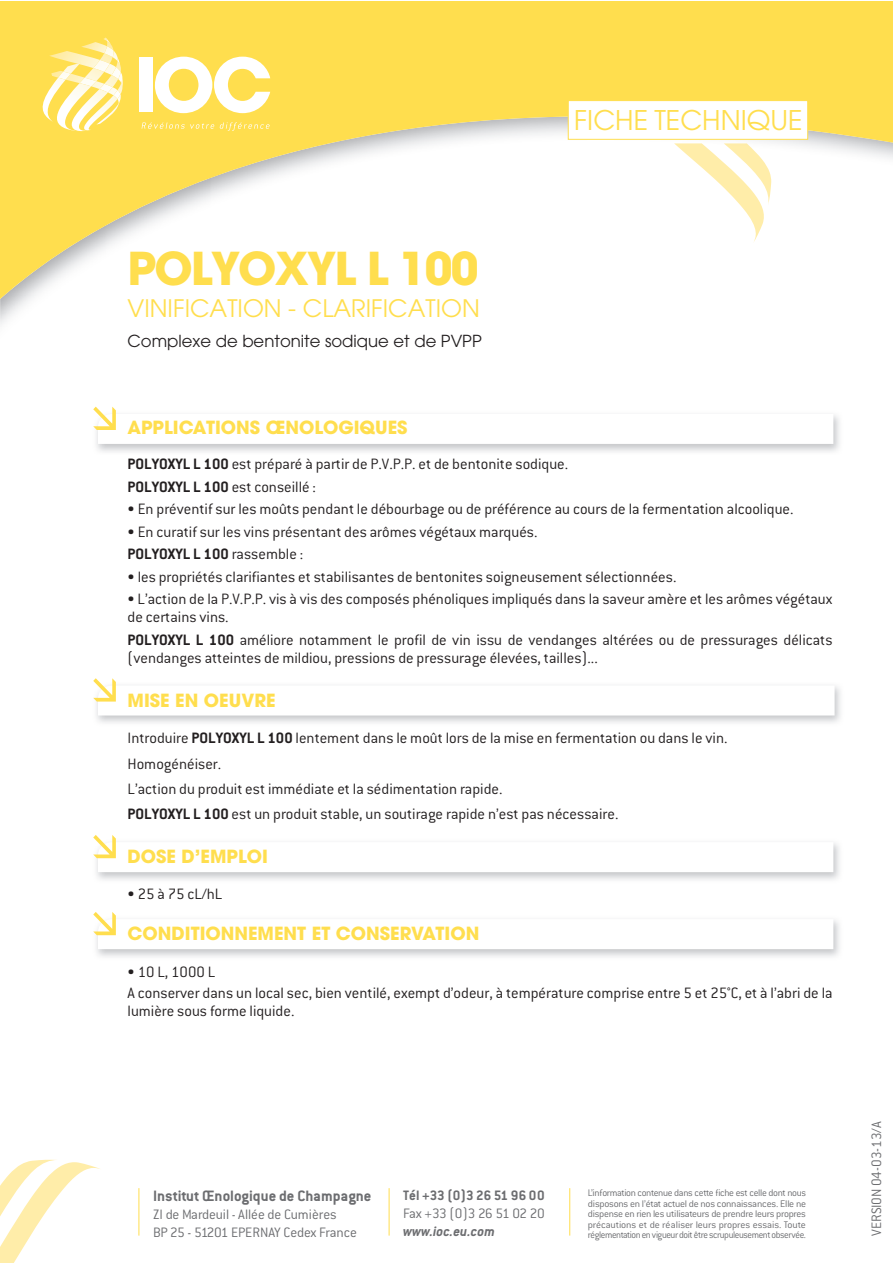
<style>
.page{position:relative;width:893px;height:1263px;background:#fff}
.page>*{position:absolute;margin:0;border:0;box-sizing:border-box;transform-origin:0 0}
.t1{font:700 45px "Avant Garde LT";letter-spacing:-.04em;color:#ffde4e}
.t2{font:27px "Avant Garde LT";color:#ffde4e}
.t3{font:24px "Avant Garde LT";color:#ffde4e}
.t4{font:700 18px "Avant Garde LT";color:#ffde4e}
.t5{font:300 16.5px/25.5px "Conduit ITC";color:#231f20}
.t6{font:16.5px "Avant Garde LT";color:#231f20}
.t7{font:700 16.5px "Conduit ITC";color:#6c6d70}
.t8{font:300 15px/18px "Conduit ITC";letter-spacing:-.01em;color:#6c6d70}
.t9{font:700 15px "Conduit ITC";color:#6c6d70}
.t10{font:300 15px "Conduit ITC";letter-spacing:-.03em;color:#6c6d70}
.t11{font:italic 700 15px "Conduit ITC";color:#6c6d70}
.t12{font:300 10.5px/10.5px "Conduit ITC";letter-spacing:-.035em;color:#6c6d70;text-align:justify}
.s1{font-weight:700}
</style>
<div class="page">
<svg style="left:0;top:2px;width:893px;height:323px"></svg>
<svg style="left:567px;top:100px;width:241px;height:40px"></svg>
<img style="left:49px;top:51px;width:6px;height:13px">
<img style="left:121px;top:106px;width:2px;height:25px">
<img style="left:71px;top:106px;width:50px;height:26px">
<img style="left:55px;top:37px;width:58px;height:94px">
<img style="left:93px;top:60px;width:10px;height:12px">
<img style="left:80px;top:78px;width:16px;height:8px">
<svg style="left:103px;top:37px;width:20px;height:69px"></svg>
<img style="left:39px;top:64px;width:40px;height:59px">
<svg style="left:58px;top:71px;width:13px;height:9px"></svg>
<svg style="left:142px;top:122px;width:72px;height:7px"></svg>
<svg style="left:220px;top:122px;width:50px;height:9px"></svg>
<div style="left:139px;top:58px;width:14px;height:54px;background:#fff"></div>
<svg style="left:155px;top:57px;width:115px;height:56px"></svg>
<img style="left:674px;top:143px;width:92px;height:100px">
<img style="left:724px;top:143px;width:47px;height:63px">
<svg style="left:0;top:1160px;width:100px;height:103px"></svg>
<hr style="left:139px;top:1188px;width:1px;height:47px;background:#ffde4e">
<hr style="left:389px;top:1188px;width:1px;height:47px;background:#ffde4e">
<hr style="left:569px;top:1188px;width:1px;height:47px;background:#ffde4e">
<svg style="left:93px;top:407px;width:740px;height:37px"></svg>
<svg style="left:93px;top:678px;width:742px;height:37px"></svg>
<svg style="left:93px;top:835px;width:740px;height:37px"></svg>
<svg style="left:93px;top:912px;width:740px;height:37px"></svg>
<h2 class="t2" style="left:574px;top:105px;width:230px">FICHE TECHNIQUE</h2>
<h1 class="t1" style="left:128px;top:239px;width:353px">POLYOXYL L 100</h1>
<h3 class="t3" style="left:128px;top:294px;width:354px">VINIFICATION - CLARIFICATION</h3>
<p class="t6" style="left:128px;top:331px;width:356px">Complexe de bentonite sodique et de PVPP</p>
<p class="t4" style="left:128px;top:416px;width:281px">APPLICATIONS ŒNOLOGIQUES</p>
<p class="t5" style="left:128px;top:453px;width:442px;line-height:22.5px"><span class="s1">POLYOXYL L 100</span> est préparé à partir de P.V.P.P. et de bentonite sodique.<br><span class="s1">POLYOXYL L 100</span> est conseillé :</p>
<p class="t5" style="left:128px;top:496px;width:667px">• En préventif sur les moûts pendant le débourbage ou de préférence au cours de la fermentation alcoolique.</p>
<p class="t5" style="left:128px;top:520px;width:411px;line-height:22.5px">• En curatif sur les vins présentant des arômes végétaux marqués.<br><span class="s1">POLYOXYL L 100</span> rassemble :</p>
<p class="t5" style="left:128px;top:564px;width:550px">• les propriétés clarifiantes et stabilisantes de bentonites soigneusement sélectionnées.</p>
<p class="t5" style="left:128px;top:590px;width:706px;line-height:18px">• L’action de la P.V.P.P. vis à vis des composés phénoliques impliqués dans la saveur amère et les arômes végétaux de certains vins.</p>
<p class="t5" style="left:128px;top:631px;width:706px;line-height:18px"><span class="s1">POLYOXYL L 100</span> améliore notamment le profil de vin issu de vendanges altérées ou de pressurages délicats (vendanges atteintes de mildiou, pressions de pressurage élevées, tailles)...</p>
<p class="t4" style="left:128px;top:688px;width:150px">MISE EN OEUVRE</p>
<p class="t5" style="left:128px;top:725px;width:601px">Introduire <span class="s1">POLYOXYL L 100</span> lentement dans le moût lors de la mise en fermentation ou dans le vin.<br>Homogénéiser.<br>L’action du produit est immédiate et la sédimentation rapide.<br><span class="s1">POLYOXYL L 100</span> est un produit stable, un soutirage rapide n’est pas nécessaire.</p>
<p class="t4" style="left:128px;top:845px;width:142px">DOSE D’EMPLOI</p>
<p class="t5" style="left:128px;top:881px;width:96px">• 25 à 75 cL/hL</p>
<p class="t4" style="left:128px;top:922px;width:353px">CONDITIONNEMENT ET CONSERVATION</p>
<p class="t5" style="left:128px;top:961px;width:706px;line-height:21px">• 10 L, 1000 L<br>A conserver dans un local sec, bien ventilé, exempt d’odeur, à température comprise entre 5 et 25°C, et à l’abri de la</p>
<p class="t5" style="left:128px;top:998px;width:168px">lumière sous forme liquide.</p>
<p class="t7" style="left:153px;top:1186px;width:220px">Institut Œnologique de Champagne</p>
<p class="t8" style="left:153px;top:1205px;width:205px">ZI de Mardeuil - Allée de Cumières<br>BP 25 - 51201 EPERNAY Cedex France</p>
<p class="t9" style="left:403px;top:1186px;width:143px">Tél +33 (0)3 26 51 96 00</p>
<p class="t10" style="left:403px;top:1205px;width:143px">Fax +33 (0)3 26 51 02 20</p>
<p class="t11" style="left:403px;top:1222px;width:93px">www.ioc.eu.com</p>
<p class="t12" style="left:588px;top:1188px;width:220px">L’information contenue dans cette fiche est celle dont nous disposons en l’état actuel de nos connaissances. Elle ne dispense en rien les utilisateurs de prendre leurs propres précautions et de réaliser leurs propres essais. Toute réglementationenvigueurdoitêtrescrupuleusementobservée.</p>
<p class="t8" style="left:867px;top:1235px;width:116px;rotate:-90deg">VERSION 04-03-13/A</p>
</div>
